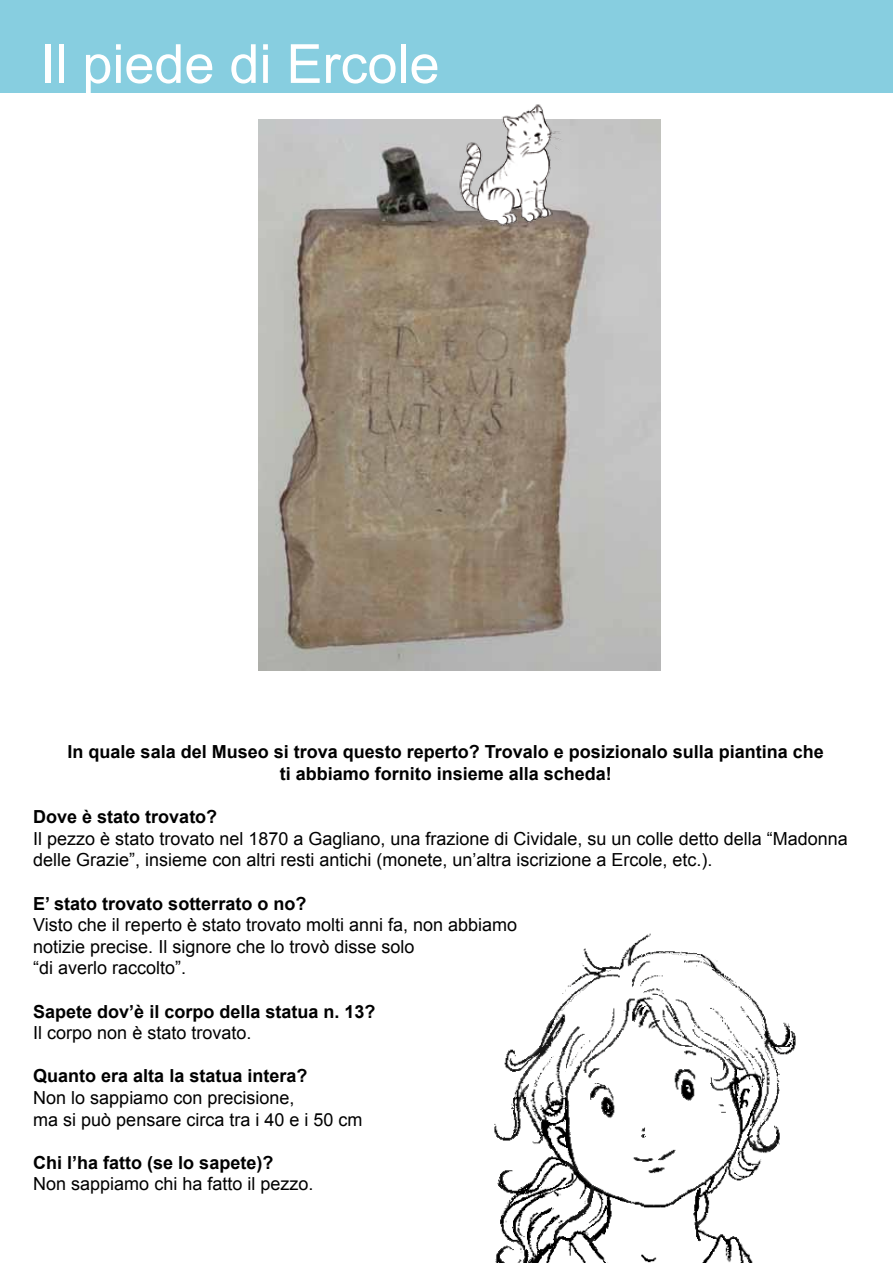
<style>
.page{position:relative;width:893px;height:1263px;background:#fff}
.page>*{position:absolute;margin:0;border:0;box-sizing:border-box;transform-origin:0 0}
.t1{font:54px "Arial";color:#fff}
.t2{font:18px/21.6px "Arial";color:#000}
.t3{font:700 18px/21.6px "Arial";color:#000;text-align:center}
</style>
<div class="page">
<img style="left:259px;top:120px;width:401px;height:550px">
<img style="left:452px;top:104px;width:119px;height:126px">
<img style="left:494px;top:933px;width:302px;height:330px">
<div style="left:0;top:0;width:893px;height:93px;background:#87cee0"></div>
<h1 class="t1" style="left:40px;top:29px;width:401px">Il piede di Ercole</h1>
<p class="t3" style="left:68px;top:742px;width:758px">In quale sala del Museo si trova questo reperto? Trovalo e posizionalo sulla piantina che ti abbiamo fornito insieme alla scheda!</p>
<p class="t3" style="left:33px;top:807px;width:186px">Dove è stato trovato?</p>
<p class="t2" style="left:33px;top:828px;width:816px">Il pezzo è stato trovato nel 1870 a Gagliano, una frazione di Cividale, su un colle detto della “Madonna delle Grazie”, insieme con altri resti antichi (monete, un’altra iscrizione a Ercole, etc.).</p>
<p class="t3" style="left:33px;top:893px;width:275px">E’ stato trovato sotterrato o no?</p>
<p class="t2" style="left:33px;top:914px;width:485px">Visto che il reperto è stato trovato molti anni fa, non abbiamo notizie precise. Il signore che lo trovò disse solo<br>“di averlo raccolto”.</p>
<p class="t3" style="left:33px;top:1001px;width:344px">Sapete dov’è il corpo della statua n. 13?</p>
<p class="t2" style="left:33px;top:1022px;width:220px">Il corpo non è stato trovato.</p>
<p class="t3" style="left:33px;top:1066px;width:276px">Quanto era alta la statua intera?</p>
<p class="t2" style="left:33px;top:1087px;width:331px">Non lo sappiamo con precisione,<br>ma si può pensare circa tra i 40 e i 50 cm</p>
<p class="t3" style="left:33px;top:1152px;width:242px">Chi l’ha fatto (se lo sapete)?</p>
<p class="t2" style="left:33px;top:1173px;width:282px">Non sappiamo chi ha fatto il pezzo.</p>
</div>
